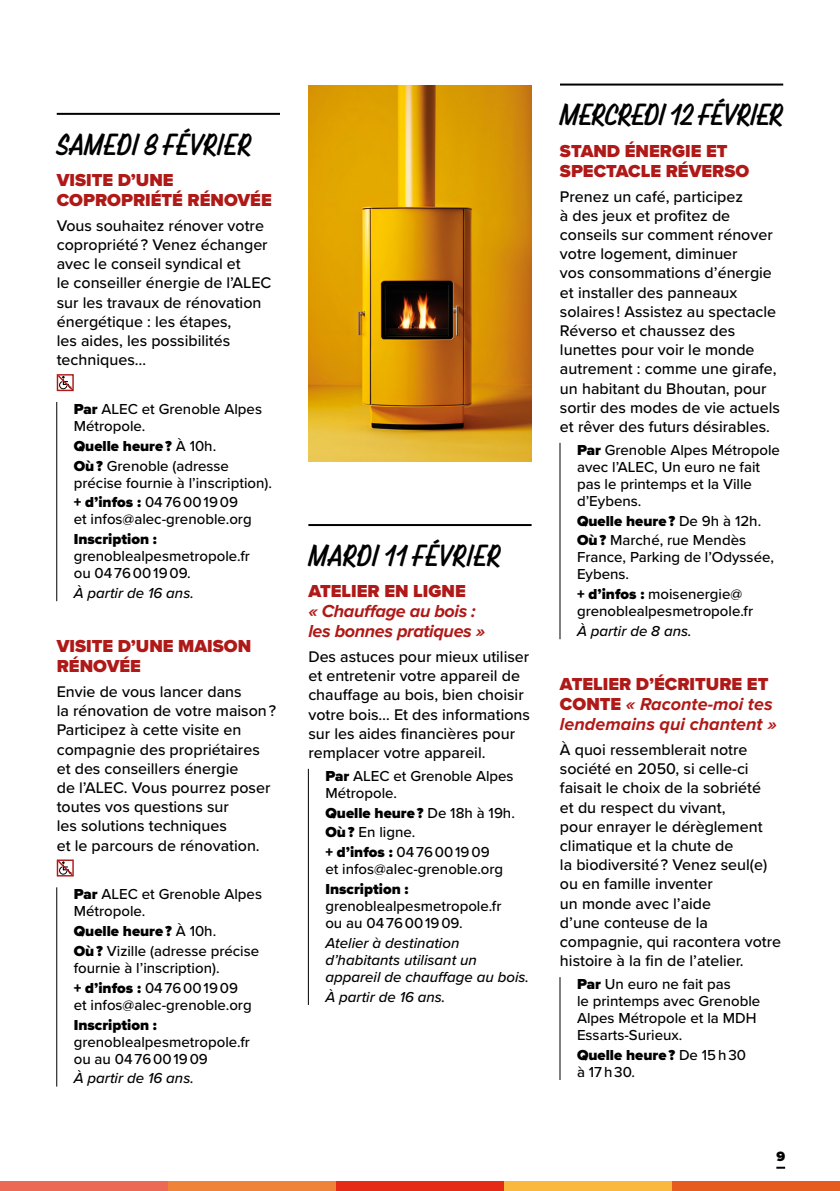
<style>
.page{position:relative;width:840px;height:1191px;background:#fff}
.page>*{position:absolute;margin:0;border:0;box-sizing:border-box;transform-origin:0 0}
.P_Date_événement{font:28px "Chaumont Script";letter-spacing:-.005em;color:#000}
.H3_Titre_événement_ss_date{font:900 18px/20px "Proxima Nova";color:#af1917}
.H3_Titre_événement_seul{font:italic 700 18px/20px "Proxima Nova";color:#af1917}
.H4_SousTitre_événement{font:italic 700 18px/20px "Proxima Nova";letter-spacing:-.02em;color:#af1917}
.H3_Titre_événement_seul-2{font:900 18px/20px "Proxima Nova";color:#af1917}
.P_Descriptif_événement{font:500 16px/19.2px "Proxima Nova";color:#000}
.P_détails_événements{font:500 15px/17px "Proxima Nova";color:#000}
.P_détails_événements-2{font:italic 500 15px/17px "Proxima Nova";color:#000}
.P_détails_événements-3{font:900 15px "Proxima Nova";color:#000}
.t1{font:900 14px "Proxima Nova";color:#000}
.s1{font-weight:900}
.s2{font-weight:500}
.s3{font-weight:900;font-style:normal}
</style>
<div class="page">
<div style="left:0;top:1181px;width:168px;height:10px;background:#ec6955"></div>
<div style="left:168px;top:1181px;width:168px;height:10px;background:#f0833a"></div>
<div style="left:336px;top:1181px;width:167px;height:10px;background:#e52b16"></div>
<div style="left:503px;top:1181px;width:168px;height:10px;background:#fab83f"></div>
<div style="left:671px;top:1181px;width:168px;height:10px;background:#e65b1e"></div>
<img style="left:308px;top:85px;width:223px;height:376px">
<hr style="left:57px;top:113px;width:223px;height:2px;background:#000">
<hr style="left:56px;top:402px;width:1px;height:199px;background:#000">
<hr style="left:56px;top:887px;width:1px;height:199px;background:#000">
<svg style="left:57px;top:374px;width:17px;height:17px"></svg>
<svg style="left:57px;top:859px;width:17px;height:17px"></svg>
<hr style="left:308px;top:524px;width:223px;height:2px;background:#000">
<hr style="left:308px;top:769px;width:1px;height:236px;background:#000">
<hr style="left:559px;top:84px;width:223px;height:2px;background:#000">
<hr style="left:559px;top:443px;width:1px;height:196px;background:#000">
<hr style="left:559px;top:977px;width:1px;height:103px;background:#000">
<svg style="left:776px;top:1166px;width:8px;height:2px"></svg>
<h3 class="P_Date_événement" style="left:57px;top:126px;width:196px">SAMEDI 8 FÉVRIER</h3>
<p class="H3_Titre_événement_ss_date" style="left:57px;top:170px;width:216px">VISITE D’UNE<br>COPROPRIÉTÉ RÉNOVÉE</p>
<p class="P_Descriptif_événement" style="left:57px;top:215px;width:216px">Vous souhaitez rénover votre copropriété ? Venez échanger avec le conseil syndical et<br>le conseiller énergie de l’ALEC sur les travaux de rénovation énergétique : les étapes,<br>les aides, les possibilités techniques…</p>
<h3 class="P_détails_événements" style="left:74px;top:400px;width:190px"><span class="s1">Par</span> ALEC et Grenoble Alpes<br>Métropole.</h3>
<h3 class="P_détails_événements-3" style="left:74px;top:434px;width:144px">Quelle heure ? <span class="s2">À 10h.</span></h3>
<h3 class="P_détails_événements" style="left:74px;top:456px;width:199px"><span class="s1">Où ?</span> Grenoble (adresse précise fournie à l’inscription).</h3>
<h3 class="P_détails_événements" style="left:74px;top:493px;width:179px"><span class="s1">+ d’infos :</span> 04 76 00 19 09 et infos@alec-grenoble.org</h3>
<h3 class="P_détails_événements" style="left:74px;top:530px;width:177px"><span class="s1">Inscription : </span>grenoblealpesmetropole.fr ou 04 76 00 19 09.</h3>
<h3 class="P_détails_événements-2" style="left:74px;top:584px;width:122px">À partir de 16 ans.</h3>
<h4 class="H3_Titre_événement_seul-2" style="left:57px;top:636px;width:196px">VISITE D’UNE MAISON<br>RÉNOVÉE</h4>
<p class="P_Descriptif_événement" style="left:57px;top:681px;width:221px">Envie de vous lancer dans<br>la rénovation de votre maison ?<br>Participez à cette visite en compagnie des propriétaires et des conseillers énergie<br>de l’ALEC. Vous pourrez poser toutes vos questions sur<br>les solutions techniques<br>et le parcours de rénovation.</p>
<h3 class="P_détails_événements" style="left:74px;top:885px;width:190px"><span class="s1">Par</span> ALEC et Grenoble Alpes<br>Métropole.</h3>
<h3 class="P_détails_événements-3" style="left:74px;top:920px;width:144px">Quelle heure ? <span class="s2">À 10h.</span></h3>
<h3 class="P_détails_événements" style="left:74px;top:941px;width:187px"><span class="s1">Où ?</span> Vizille (adresse précise fournie à l’inscription).</h3>
<h3 class="P_détails_événements" style="left:74px;top:978px;width:179px"><span class="s1">+ d’infos :</span> 04 76 00 19 09 et infos@alec-grenoble.org</h3>
<h3 class="P_détails_événements" style="left:74px;top:1015px;width:177px"><span class="s1">Inscription : </span>grenoblealpesmetropole.fr ou au 04 76 00 19 09</h3>
<h3 class="P_détails_événements-2" style="left:74px;top:1069px;width:122px">À partir de 16 ans.</h3>
<h3 class="P_Date_événement" style="left:308px;top:537px;width:194px">MARDI 11 FÉVRIER</h3>
<p class="H3_Titre_événement_ss_date" style="left:308px;top:581px;width:159px">ATELIER EN LIGNE</p>
<p class="H4_SousTitre_événement" style="left:308px;top:602px;width:178px">« Chauffage au bois : les bonnes pratiques »</p>
<p class="P_Descriptif_événement" style="left:308px;top:646px;width:223px">Des astuces pour mieux utiliser et entretenir votre appareil de chauffage au bois, bien choisir votre bois… Et des informations sur les aides financières pour remplacer votre appareil.</p>
<h3 class="P_détails_événements" style="left:325px;top:766px;width:190px"><span class="s1">Par</span> ALEC et Grenoble Alpes<br>Métropole.</h3>
<h3 class="P_détails_événements-3" style="left:325px;top:801px;width:191px">Quelle heure ? <span class="s2">De 18h à 19h.</span></h3>
<h3 class="P_détails_événements" style="left:325px;top:823px;width:91px"><span class="s1">Où ?</span> En ligne.</h3>
<h3 class="P_détails_événements" style="left:325px;top:843px;width:179px"><span class="s1">+ d’infos :</span> 04 76 00 19 09 et infos@alec-grenoble.org</h3>
<h3 class="P_détails_événements" style="left:325px;top:880px;width:177px"><span class="s1">Inscription : </span>grenoblealpesmetropole.fr ou au 04 76 00 19 09.</h3>
<h3 class="P_détails_événements-2" style="left:325px;top:934px;width:205px">Atelier à destination d’habitants utilisant un appareil de chauffage au bois.</h3>
<h3 class="P_détails_événements-2" style="left:325px;top:987px;width:122px">À partir de 16 ans.</h3>
<h3 class="P_Date_événement" style="left:559px;top:96px;width:224px">MERCREDI 12 FÉVRIER</h3>
<p class="H3_Titre_événement_ss_date" style="left:559px;top:140px;width:191px">STAND ÉNERGIE ET<br>SPECTACLE RÉVERSO</p>
<p class="P_Descriptif_événement" style="left:559px;top:186px;width:221px">Prenez un café, participez<br>à des jeux et profitez de conseils sur comment rénover votre logement, diminuer<br>vos consommations d’énergie et installer des panneaux solaires ! Assistez au spectacle<br>Réverso et chaussez des lunettes pour voir le monde autrement : comme une girafe, un habitant du Bhoutan, pour sortir des modes de vie actuels et rêver des futurs désirables.</p>
<h3 class="P_détails_événements" style="left:576px;top:440px;width:204px"><span class="s1">Par</span> Grenoble Alpes Métropole avec l’ALEC, Un euro ne fait pas le printemps et la Ville d’Eybens.</h3>
<h3 class="P_détails_événements-3" style="left:576px;top:509px;width:186px">Quelle heure ? <span class="s2">De 9h à 12h.</span></h3>
<h3 class="P_détails_événements" style="left:576px;top:531px;width:198px"><span class="s1">Où ?</span> Marché, rue Mendès<br>France, Parking de l’Odyssée,<br>Eybens.</h3>
<h3 class="P_détails_événements" style="left:576px;top:585px;width:177px"><span class="s1">+ d’infos :</span> moisenergie@ grenoblealpesmetropole.fr</h3>
<h3 class="P_détails_événements-2" style="left:576px;top:622px;width:116px">À partir de 8 ans.</h3>
<h4 class="H3_Titre_événement_seul" style="left:559px;top:675px;width:218px"><span class="s3">ATELIER D’ÉCRITURE ET<br>CONTE</span> « Raconte-moi tes lendemains qui chantent »</h4>
<p class="P_Descriptif_événement" style="left:559px;top:739px;width:222px">À quoi ressemblerait notre société en 2050, si celle-ci faisait le choix de la sobriété<br>et du respect du vivant,<br>pour enrayer le dérèglement climatique et la chute de<br>la biodiversité ? Venez seul(e) ou en famille inventer<br>un monde avec l’aide<br>d’une conteuse de la compagnie, qui racontera votre histoire à la fin de l’atelier.</p>
<h3 class="P_détails_événements" style="left:576px;top:975px;width:185px"><span class="s1">Par</span> Un euro ne fait pas<br>le printemps avec Grenoble<br>Alpes Métropole et la MDH<br>Essarts-Surieux.</h3>
<h3 class="P_détails_événements" style="left:576px;top:1045px;width:170px"><span class="s1">Quelle heure ?</span> De 15 h 30 à 17 h 30.</h3>
<p class="t1" style="left:776px;top:1146px;width:10px">9</p>
</div>
